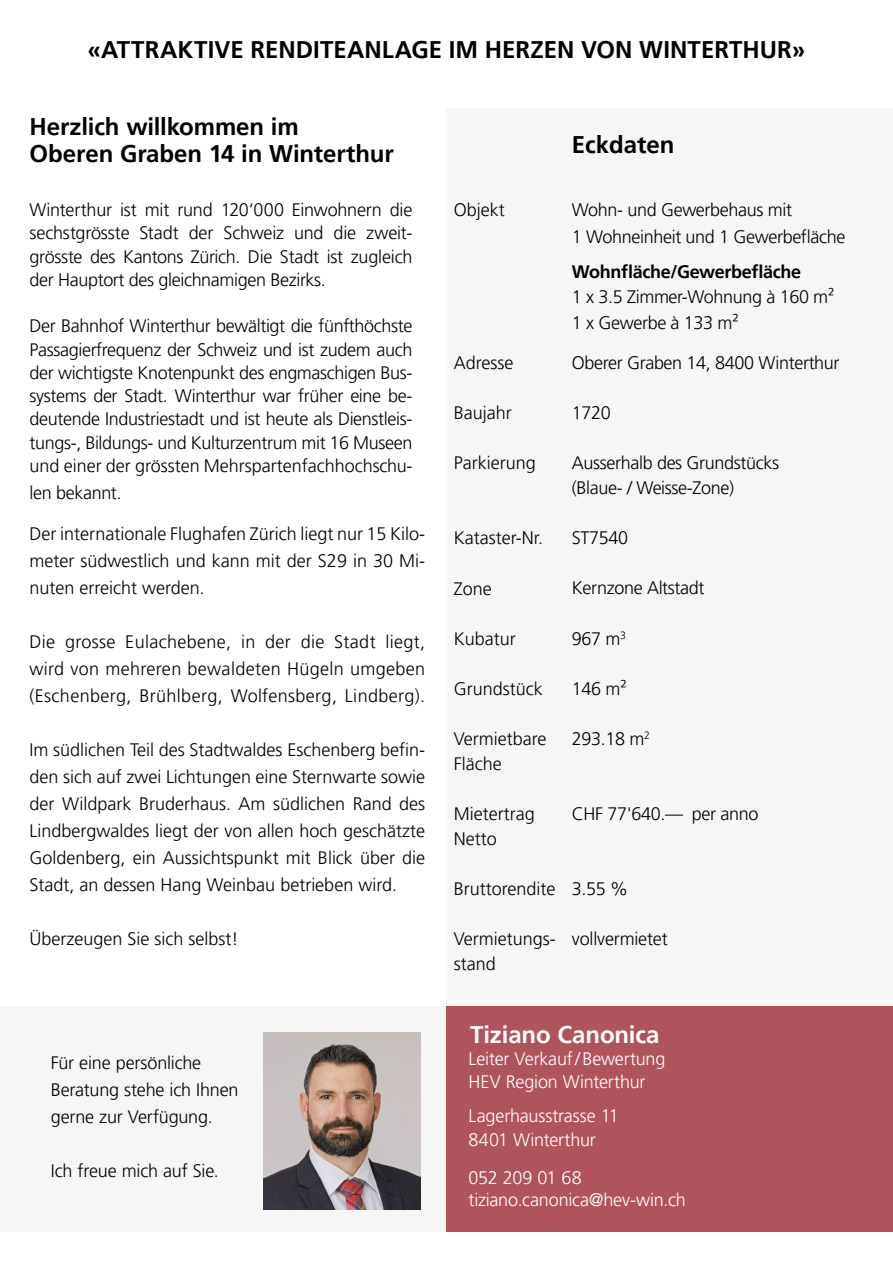
<style>
.page{position:relative;width:893px;height:1263px;background:#fff}
.page>*{position:absolute;margin:0;border:0;box-sizing:border-box;transform-origin:0 0}
.t1{font:700 24px/27px "Frutiger LT Pro";color:#000}
.t2{font:700 24px "Frutiger LT Pro";letter-spacing:-.005em;color:#fff}
.t3{font:300 18px/27px "Frutiger LT Pro";letter-spacing:-.005em;color:#000}
.t4{font:300 18px/22.5px "Frutiger LT Pro";letter-spacing:-.01em;color:#fff}
.t5{font:700 18px "Frutiger LT Pro";letter-spacing:-.02em;color:#000}
</style>
<div class="page">
<div style="left:446px;top:108px;width:447px;height:898px;background:#f6f6f6"></div>
<div style="left:0;top:1006px;width:458px;height:226px;background:#f6f6f6"></div>
<div style="left:446px;top:1006px;width:447px;height:226px;background:#af535d"></div>
<img style="left:264px;top:1032px;width:156px;height:177px">
<h1 class="t1" style="left:88px;top:36px;width:719px">«ATTRAKTIVE RENDITEANLAGE IM HERZEN VON WINTERTHUR»</h1>
<h1 class="t1" style="left:30px;top:113px;width:366px">Herzlich willkommen im<br>Oberen Graben 14 in Winterthur</h1>
<p class="t3" style="left:30px;top:198px;width:384px;line-height:23.2px;text-align:justify">Winterthur ist mit rund 120‘000 Einwohnern die sechstgrösste Stadt der Schweiz und die zweit&shy;grösste des Kantons Zürich. Die Stadt ist zugleich der Hauptort des gleichnamigen Bezirks.</p>
<p class="t3" style="left:30px;top:315px;width:384px;line-height:23.2px;text-align:justify">Der Bahnhof Winterthur bewältigt die fünfthöchste Passagierfrequenz der Schweiz und ist zudem auch der wichtigste Knotenpunkt des engmaschigen Bus&shy;systems der Stadt. Winterthur war früher eine be&shy;deutende Industriestadt und ist heute als Dienstleis&shy;tungs-, Bildungs- und Kulturzentrum mit 16 Museen und einer der grössten Mehrspartenfachhochschu-</p>
<p class="t3" style="left:30px;top:479px;width:94px">len bekannt.</p>
<p class="t3" style="left:30px;top:520px;width:397px;text-align:justify">Der internationale Flughafen Zürich liegt nur 15 Kilo&shy;meter südwestlich und kann mit der S29 in 30 Mi&shy;nuten erreicht werden.</p>
<p class="t3" style="left:30px;top:628px;width:397px;text-align:justify">Die grosse Eulachebene, in der die Stadt liegt, wird von mehreren bewaldeten Hügeln umgeben (Eschenberg, Brühlberg, Wolfensberg, Lindberg).</p>
<p class="t3" style="left:30px;top:736px;width:397px;text-align:justify">Im südlichen Teil des Stadtwaldes Eschenberg befin&shy;den sich auf zwei Lichtungen eine Sternwarte sowie der Wildpark Bruderhaus. Am südlichen Rand des Lindbergwaldes liegt der von allen hoch geschätzte Goldenberg, ein Aussichtspunkt mit Blick über die Stadt, an dessen Hang Weinbau betrieben wird.</p>
<p class="t3" style="left:30px;top:925px;width:211px">Überzeugen Sie sich selbst!</p>
<p class="t3" style="left:51px;top:1049px;width:189px">Für eine persönliche<br>Beratung stehe ich Ihnen gerne zur Verfügung.</p>
<p class="t3" style="left:51px;top:1157px;width:169px">Ich freue mich auf Sie.</p>
<h1 class="t1" style="left:572px;top:131px;width:104px">Eckdaten</h1>
<p class="t3" style="left:454px;top:196px;width:52px">Objekt</p>
<p class="t3" style="left:454px;top:349px;width:61px">Adresse</p>
<p class="t3" style="left:454px;top:400px;width:60px">Baujahr</p>
<p class="t3" style="left:454px;top:450px;width:84px">Parkierung</p>
<p class="t3" style="left:454px;top:525px;width:91px">Kataster-Nr.</p>
<p class="t3" style="left:454px;top:575px;width:40px">Zone</p>
<p class="t3" style="left:454px;top:625px;width:64px">Kubatur</p>
<p class="t3" style="left:454px;top:675px;width:91px">Grundstück</p>
<p class="t3" style="left:454px;top:726px;width:94px;line-height:25px">Vermietbare<br>Fläche</p>
<p class="t3" style="left:454px;top:801px;width:82px;line-height:25px">Mietertrag<br>Netto</p>
<p class="t3" style="left:454px;top:875px;width:103px">Bruttorendite</p>
<p class="t3" style="left:454px;top:926px;width:104px;line-height:25px">Vermietungs&shy;stand</p>
<p class="t3" style="left:572px;top:196px;width:275px">Wohn- und Gewerbehaus mit<br>1 Wohneinheit und 1 Gewerbefläche</p>
<p class="t5" style="left:572px;top:261px;width:231px">Wohnfläche/Gewerbefläche</p>
<p class="t3" style="left:572px;top:284px;width:264px;line-height:25.5px">1 x 3.5 Zimmer-Wohnung à 160 m²<br>1 x Gewerbe à 133 m²</p>
<p class="t3" style="left:572px;top:349px;width:269px">Oberer Graben 14, 8400 Winterthur</p>
<p class="t3" style="left:572px;top:399px;width:40px">1720</p>
<p class="t3" style="left:572px;top:451px;width:209px;line-height:25px">Ausserhalb des Grundstücks (Blaue- / Weisse-Zone)</p>
<p class="t3" style="left:572px;top:525px;width:58px">ST7540</p>
<p class="t3" style="left:572px;top:575px;width:134px">Kernzone Altstadt</p>
<p class="t3" style="left:572px;top:625px;width:56px">967 m<sup>3</sup></p>
<p class="t3" style="left:572px;top:675px;width:56px">146 m²</p>
<p class="t3" style="left:572px;top:725px;width:79px">293.18 m<sup>2</sup></p>
<p class="t3" style="left:572px;top:800px;width:188px">CHF 77'640.— per anno</p>
<p class="t3" style="left:572px;top:875px;width:58px">3.55 %</p>
<p class="t3" style="left:572px;top:925px;width:97px">vollvermietet</p>
<h1 class="t2" style="left:470px;top:1020px;width:191px">Tiziano Canonica</h1>
<p class="t4" style="left:468px;top:1048px;width:198px">Leiter Verkauf / Bewertung<br>HEV Region Winterthur</p>
<p class="t4" style="left:468px;top:1104px;width:152px;line-height:24px">Lagerhausstrasse 11<br>8401 Winterthur</p>
<p class="t4" style="left:468px;top:1166px;width:219px">052 209 01 68 tiziano.canonica@hev-win.ch</p>
</div>
